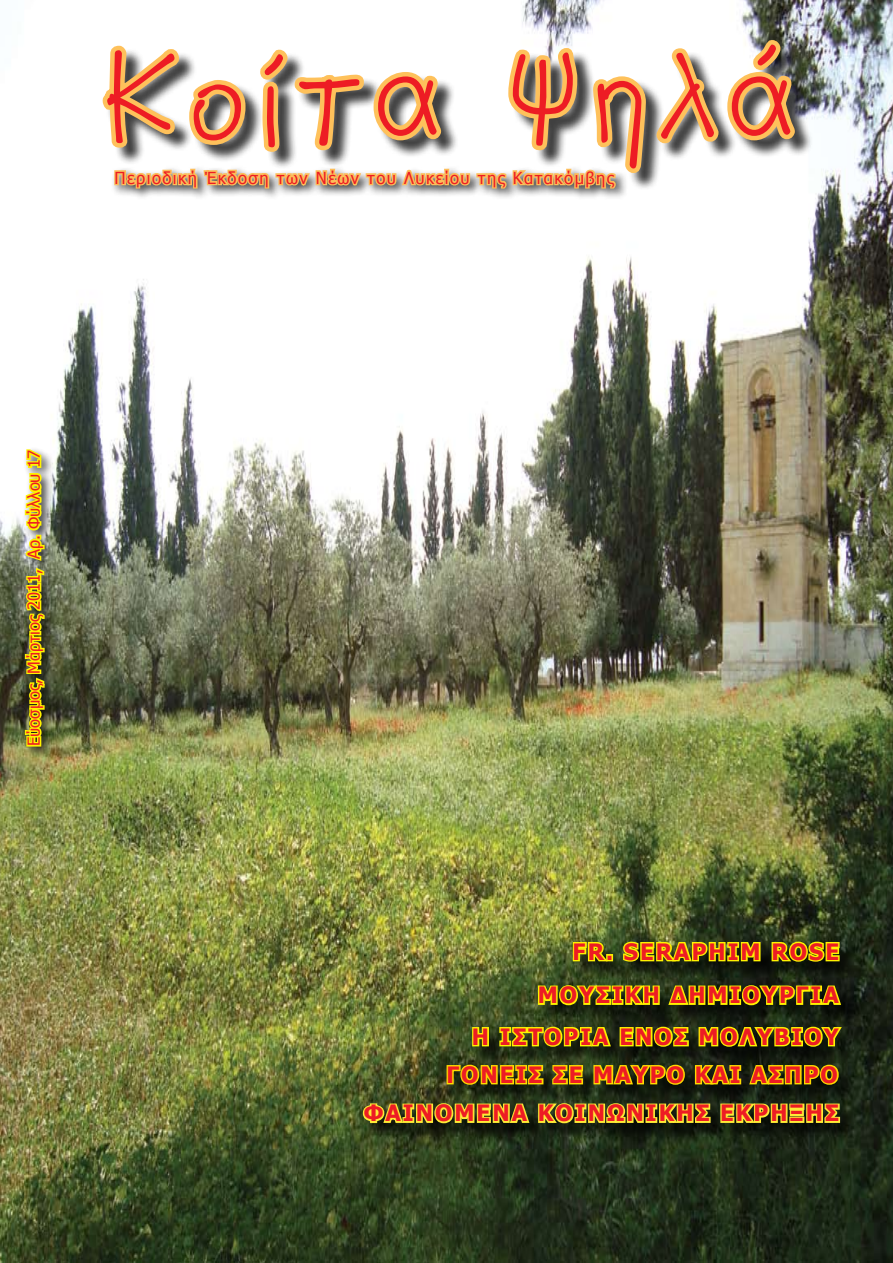
<style>
.page{position:relative;width:893px;height:1263px;background:#fff}
.page>*{position:absolute;margin:0;border:0;box-sizing:border-box;transform-origin:0 0}
.t1{font:150px "Kidprint";letter-spacing:.09em;color:#ed1c24}
.t2{font:700 22.5px "Tahoma";letter-spacing:.09em;color:#ed1c24}
.t3{font:16.5px "Tahoma";letter-spacing:.09em;color:#ed1c24}
.t4{font:16.5px "Tahoma";color:#ed1c24}
</style>
<div class="page">
<img style="left:0;top:0;width:893px;height:1263px">
<div style="left:111px;top:164px;width:517px;height:36px;background:#000;opacity:.75"></div>
<svg style="left:95px;top:32px;width:708px;height:162px"></svg>
<div style="left:365px;top:1105px;width:493px;height:36px;background:#000;opacity:.75"></div>
<svg style="left:361px;top:1096px;width:170px;height:30px;background:#948e27"></svg>
<svg style="left:537px;top:1103px;width:175px;height:23px;background:#a49b27"></svg>
<svg style="left:719px;top:1103px;width:70px;height:21px"></svg>
<div style="left:789px;top:1103px;width:15px;height:7px;border:3px solid #ffea36"></div>
<div style="left:790px;top:1110px;width:14px;height:6px;border:3px solid #ffea36"></div>
<div style="left:789px;top:1116px;width:15px;height:7px;border:3px solid #ffea36"></div>
<svg style="left:805px;top:1103px;width:36px;height:21px"></svg>
<div style="left:449px;top:1066px;width:408px;height:37px;background:#000;opacity:.75"></div>
<svg style="left:445px;top:1060px;width:100px;height:27px;background:#a2920a"></svg>
<svg style="left:551px;top:1065px;width:34px;height:21px"></svg>
<svg style="left:592px;top:1065px;width:95px;height:22px;background:#988907"></svg>
<svg style="left:693px;top:1065px;width:148px;height:22px;background:#978606"></svg>
<div style="left:575px;top:943px;width:283px;height:37px;background:#000;opacity:.75"></div>
<svg style="left:571px;top:940px;width:40px;height:23px"></svg>
<div style="left:606px;top:954px;width:7px;height:7px;border:3px solid #fff200"></div>
<svg style="left:621px;top:934px;width:141px;height:30px;background:#8c8c0f"></svg>
<svg style="left:770px;top:940px;width:71px;height:24px;background:#a09d07"></svg>
<div style="left:474px;top:1028px;width:385px;height:37px;background:#000;opacity:.75"></div>
<svg style="left:471px;top:1025px;width:19px;height:23px"></svg>
<svg style="left:498px;top:1022px;width:192px;height:27px;background:#8e8d0b"></svg>
<svg style="left:697px;top:1023px;width:147px;height:26px;background:#838108"></svg>
<div style="left:540px;top:987px;width:319px;height:36px;background:#000;opacity:.75"></div>
<svg style="left:536px;top:978px;width:307px;height:29px;background:#81810c"></svg>
<div style="left:21px;top:446px;width:35px;height:312px;background:#000;opacity:.75"></div>
<img style="left:15px;top:447px;width:31px;height:301px">
<h1 class="t1" style="left:101px;top:-9px;width:693px">Κοίτα Ψηλά</h1>
<p class="t3" style="left:115px;top:167px;width:501px">Περιοδική Έκδοση των Νέων του Λυκείου της Κατακόμβης</p>
<p class="t4" style="left:23px;top:746px;width:298px;rotate:-90deg">Εύοσμος, Μάρτιος 2011, Αρ. Φύλλου 17</p>
<p class="t2" style="left:573px;top:936px;width:268px">FR. SERAPHIM ROSE</p>
<p class="t2" style="left:538px;top:979px;width:303px">ΜΟΥΣΙΚΗ ΔΗΜΙΟΥΡΓΙΑ</p>
<p class="t2" style="left:472px;top:1021px;width:368px">Η ΙΣΤΟΡΙΑ ΕΝΟΣ ΜΟΛΥΒΙΟΥ</p>
<p class="t2" style="left:446px;top:1059px;width:393px">ΓΟΝΕΙΣ ΣΕ ΜΑΥΡΟ ΚΑΙ ΑΣΠΡΟ</p>
<p class="t2" style="left:364px;top:1097px;width:477px">ΦΑΙΝΟΜΕΝΑ ΚΟΙΝΩΝΙΚΗΣ ΕΚΡΗΞΗΣ</p>
</div>
